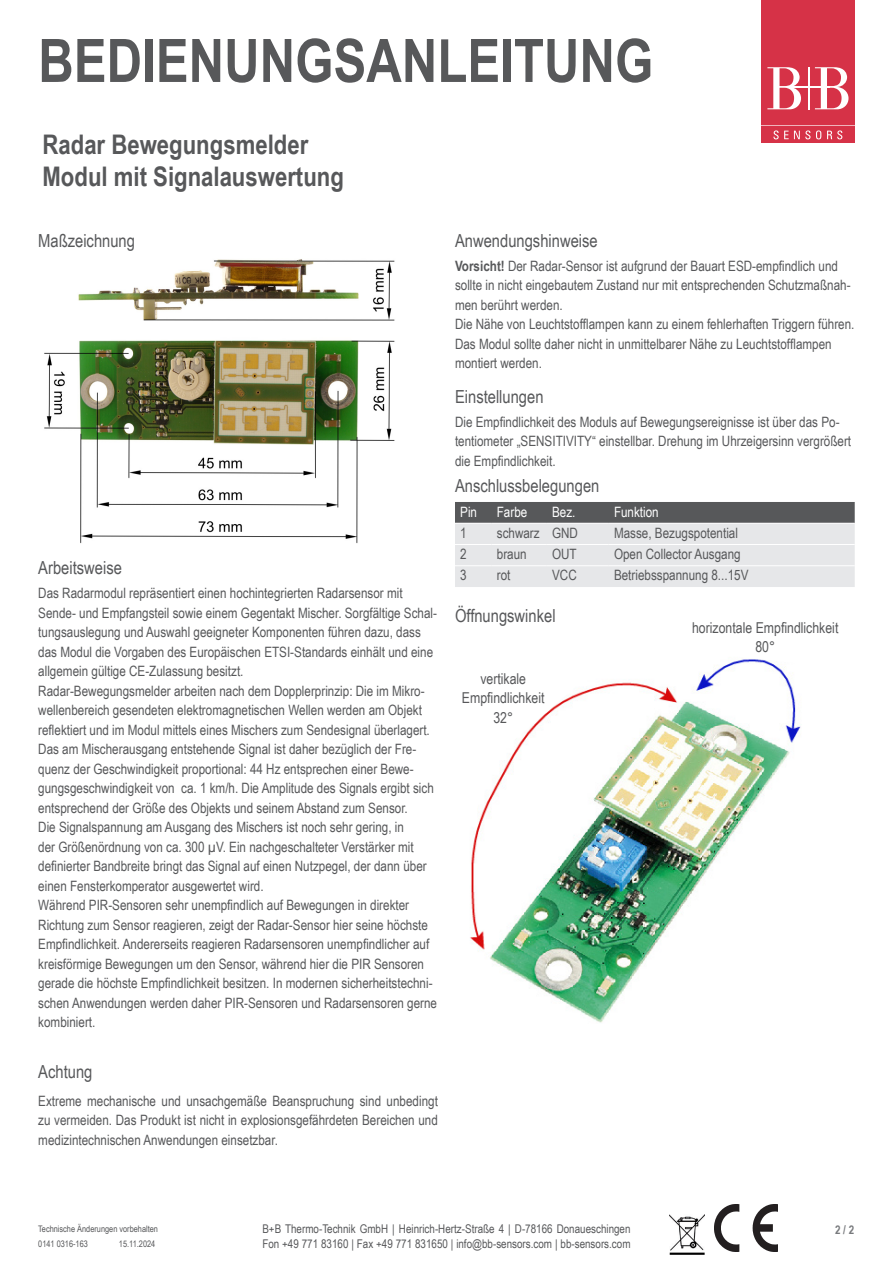
<style>
.page{position:relative;width:893px;height:1263px;background:#fff}
.page>*{position:absolute;margin:0;border:0;box-sizing:border-box;transform-origin:0 0}
.t1{font:700 60px "Arial Narrow";color:#57585a}
.t2{font:700 27px/32.4px "Arial Narrow";color:#57585a}
.t3{font:18px "Arial Narrow";color:#57585a}
.t4{font:15px/19.5px "Arial Narrow";color:#57585a;text-align:center}
.t5{font:14.25px/19.5px "Arial Narrow";color:#57585a}
.t6{font:14.25px "Arial Narrow";color:#fff}
.t7{font:12px/14.4px "Arial Narrow";color:#57585a}
.t8{font:700 12px "Arial Narrow";color:#787a7d}
.t9{font:9px/15px "Arial Narrow";color:#57585a}
.s1{font-weight:700}
</style>
<div class="page">
<img style="left:44px;top:259px;width:351px;height:285px">
<svg style="left:455px;top:502px;width:400px;height:85px;background:#c1c2c4"></svg>
<hr style="left:455px;top:523px;width:37px;height:1px;background:#fff">
<hr style="left:492px;top:523px;width:55px;height:1px;background:#fff">
<hr style="left:547px;top:523px;width:62px;height:1px;background:#fff">
<hr style="left:609px;top:523px;width:246px;height:1px;background:#fff">
<hr style="left:455px;top:544px;width:37px;height:1px;background:#fff">
<hr style="left:492px;top:544px;width:55px;height:1px;background:#fff">
<hr style="left:547px;top:544px;width:62px;height:1px;background:#fff">
<hr style="left:609px;top:544px;width:246px;height:1px;background:#fff">
<hr style="left:455px;top:565px;width:37px;height:1px;background:#fff">
<hr style="left:492px;top:565px;width:55px;height:1px;background:#fff">
<hr style="left:547px;top:565px;width:62px;height:1px;background:#fff">
<hr style="left:609px;top:565px;width:246px;height:1px;background:#fff">
<img style="left:470px;top:659px;width:331px;height:364px">
<div style="left:761px;top:126px;width:94px;height:17px;background:#d63247"></div>
<svg style="left:761px;top:0;width:94px;height:139px"></svg>
<img style="left:715px;top:1205px;width:62px;height:46px">
<img style="left:670px;top:1214px;width:35px;height:41px">
<h1 class="t1" style="left:38px;top:15px;width:617px">BEDIENUNGSANLEITUNG</h1>
<h2 class="t2" style="left:43px;top:127px;width:303px">Radar Bewegungsmelder<br>Modul mit Signalauswertung</h2>
<p class="t3" style="left:38px;top:227px;width:98px">Maßzeichnung</p>
<p class="t3" style="left:38px;top:555px;width:85px">Arbeitsweise</p>
<p class="t5" style="left:38px;top:583px;width:400px">Das Radarmodul repräsentiert einen hochintegrierten Radarsensor mit Sende- und Empfangsteil sowie einem Gegentakt Mischer. Sorgfältige Schal&shy;tungsauslegung und Auswahl geeigneter Komponenten führen dazu, dass das Modul die Vorgaben des Europäischen ETSI-Standards einhält und eine allgemein gültige CE-Zulassung besitzt.<br>Radar-Bewegungsmelder arbeiten nach dem Dopplerprinzip: Die im Mikro&shy;wellenbereich gesendeten elektromagnetischen Wellen werden am Objekt reflektiert und im Modul mittels eines Mischers zum Sendesignal überlagert.<br>Das am Mischerausgang entstehende Signal ist daher bezüglich der Fre&shy;quenz der Geschwindigkeit proportional: 44 Hz entsprechen einer Bewe&shy;gungsgeschwindigkeit von ca. 1 km/h. Die Amplitude des Signals ergibt sich entsprechend der Größe des Objekts und seinem Abstand zum Sensor.<br>Die Signalspannung am Ausgang des Mischers ist noch sehr gering, in<br>der Größenördnung von ca. 300 µV. Ein nachgeschalteter Verstärker mit definierter Bandbreite bringt das Signal auf einen Nutzpegel, der dann über einen Fensterkomperator ausgewertet wird.<br>Während PIR-Sensoren sehr unempfindlich auf Bewegungen in direkter Richtung zum Sensor reagieren, zeigt der Radar-Sensor hier seine höchste Empfindlichkeit. Andererseits reagieren Radarsensoren unempfindlicher auf kreisförmige Bewegungen um den Sensor, während hier die PIR Sensoren gerade die höchste Empfindlichkeit besitzen. In modernen sicherheitstechni&shy;schen Anwendungen werden daher PIR-Sensoren und Radarsensoren gerne kombiniert.</p>
<p class="t3" style="left:38px;top:1058px;width:56px">Achtung</p>
<p class="t5" style="left:38px;top:1090px;width:401px;text-align:justify">Extreme mechanische und unsachgemäße Beanspruchung sind unbedingt zu vermeiden. Das Produkt ist nicht in explosionsgefährdeten Bereichen und medizintechnischen Anwendungen einsetzbar.</p>
<p class="t3" style="left:455px;top:227px;width:144px">Anwendungshinweise</p>
<p class="t5" style="left:455px;top:255px;width:401px"><span class="s1">Vorsicht!</span> Der Radar-Sensor ist aufgrund der Bauart ESD-empfindlich und sollte in nicht eingebautem Zustand nur mit entsprechenden Schutzmaßnah&shy;men berührt werden.<br>Die Nähe von Leuchtstofflampen kann zu einem fehlerhaften Triggern führen.<br>Das Modul sollte daher nicht in unmittelbarer Nähe zu Leuchtstofflampen montiert werden.</p>
<p class="t3" style="left:455px;top:384px;width:90px">Einstellungen</p>
<p class="t5" style="left:455px;top:412px;width:398px">Die Empfindlichkeit des Moduls auf Bewegungsereignisse ist über das Po&shy;tentiometer „SENSITIVITY“ einstellbar. Drehung im Uhrzeigersinn vergrößert die Empfindlichkeit.</p>
<p class="t3" style="left:455px;top:472px;width:146px">Anschlussbelegungen</p>
<p class="t6" style="left:460px;top:501px;width:18px">Pin</p>
<p class="t6" style="left:497px;top:501px;width:32px">Farbe</p>
<p class="t6" style="left:552px;top:501px;width:25px">Bez.</p>
<p class="t6" style="left:614px;top:501px;width:46px">Funktion</p>
<p class="t5" style="left:460px;top:522px;width:8px">1</p>
<p class="t5" style="left:497px;top:522px;width:83px">schwarz GND</p>
<p class="t5" style="left:614px;top:522px;width:126px">Masse, Bezugspotential</p>
<p class="t5" style="left:460px;top:544px;width:8px">2</p>
<p class="t5" style="left:497px;top:544px;width:31px">braun</p>
<p class="t5" style="left:552px;top:544px;width:26px">OUT</p>
<p class="t5" style="left:614px;top:544px;width:128px">Open Collector Ausgang</p>
<p class="t5" style="left:460px;top:565px;width:8px">3</p>
<p class="t5" style="left:497px;top:565px;width:15px">rot</p>
<p class="t5" style="left:552px;top:565px;width:26px">VCC</p>
<p class="t5" style="left:614px;top:565px;width:136px">Betriebsspannung 8...15V</p>
<p class="t3" style="left:455px;top:603px;width:102px">Öffnungswinkel</p>
<p class="t4" style="left:692px;top:617px;width:148px">horizontale Empfindlichkeit<br>80°</p>
<p class="t4" style="left:462px;top:668px;width:84px">vertikale<br>Empfindlichkeit<br>32°</p>
<p class="t9" style="left:38px;top:1221px;width:121px">Technische Änderungen vorbehalten<br>0141 0316-163</p>
<p class="t9" style="left:119px;top:1236px;width:38px">15.11.2024</p>
<p class="t7" style="left:262px;top:1221px;width:370px">B+B Thermo-Technik GmbH | Heinrich-Hertz-Straße 4 | D-78166 Donaueschingen<br>Fon +49 771 83160 | Fax +49 771 831650 | info@bb-sensors.com | bb-sensors.com</p>
<p class="t8" style="left:835px;top:1220px;width:21px">2 / 2</p>
</div>
